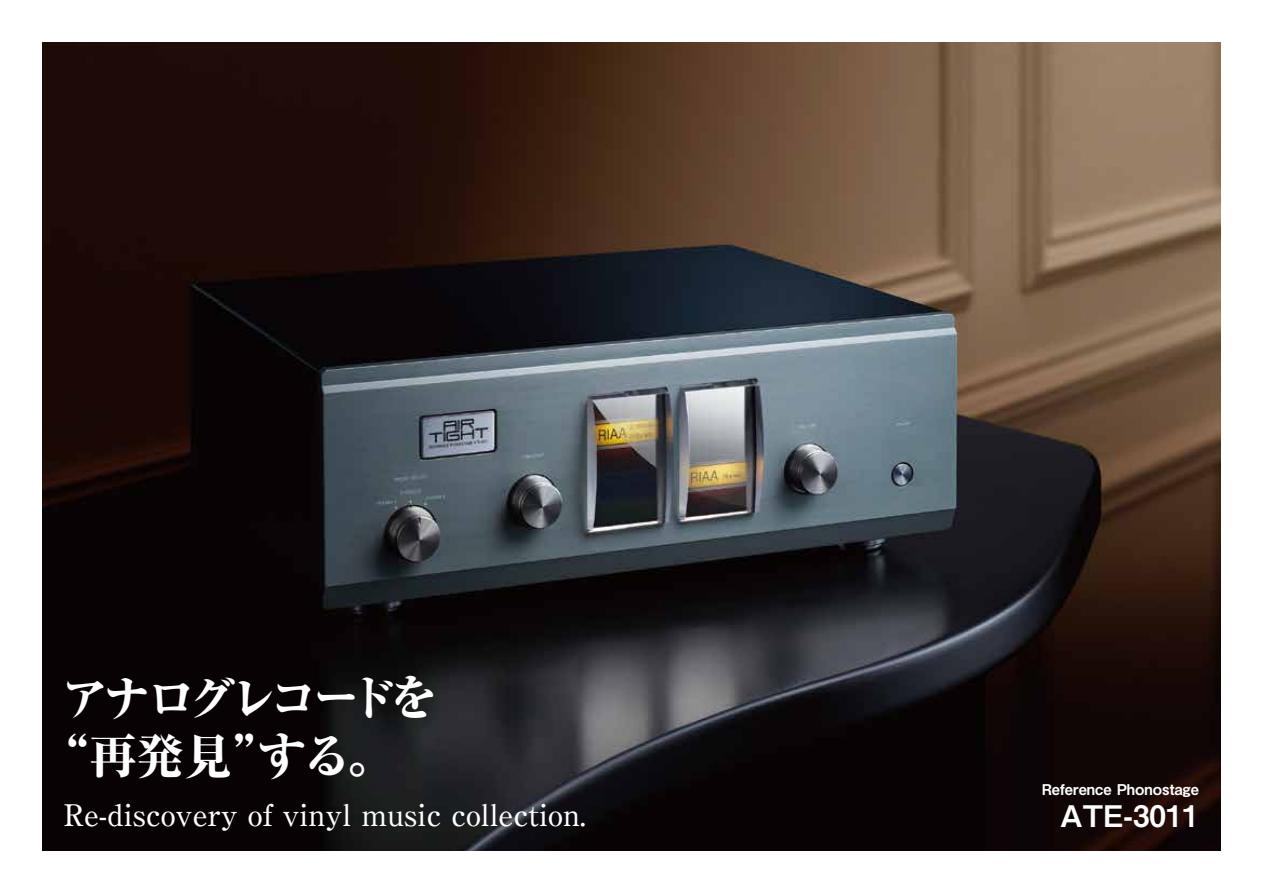
<style>
.page{position:relative;width:1263px;height:893px;background:#fff}
.page>*{position:absolute;margin:0;border:0;box-sizing:border-box;transform-origin:0 0}
.t1{font:800 47.85px/58.5px "Ryumin Pro";letter-spacing:-.1em;color:#fff}
.t2{font:500 29.7px "Ryumin Pro";color:#fff}
.t3{font:29.7px "Midashi Go Pro MB31";color:#fff}
.t4{font:14.85px "Midashi Go Pro MB31";color:#fff}
</style>
<div class="page">
<img style="left:43px;top:43px;width:1177px;height:807px">
<h1 class="t1" style="left:41px;top:665px;width:398px;text-indent:20px">アナログレコードを“再発見”する。</h1>
<p class="t2" style="left:64px;top:792px;width:523px">Re-discovery of vinyl music collection.</p>
<p class="t4" style="left:1042px;top:778px;width:159px">Reference Phonostage</p>
<p class="t3" style="left:1060px;top:792px;width:140px">ATE-3011</p>
</div>
